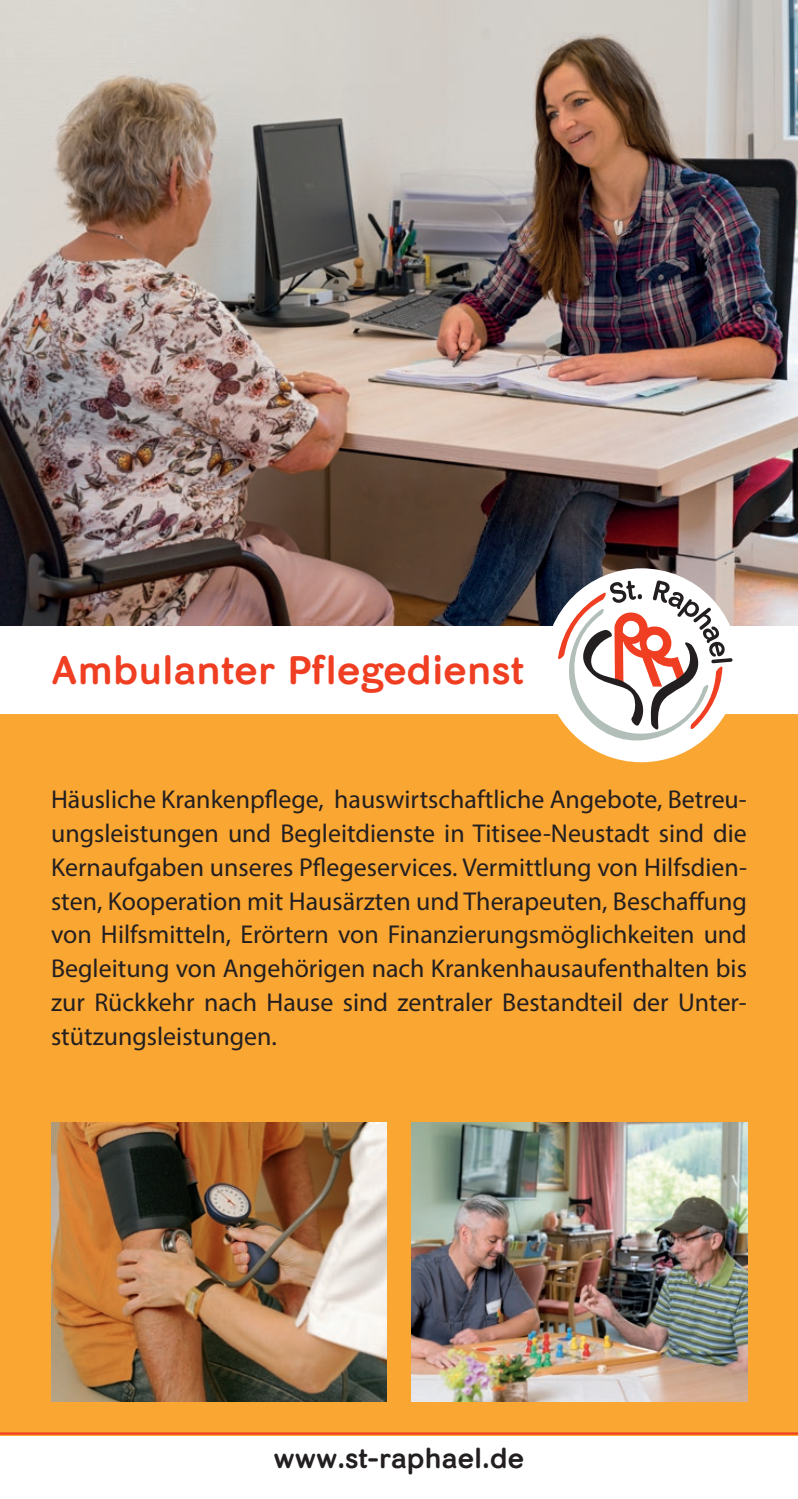
<style>
.page{position:relative;width:798px;height:1499px;background:#fff}
.page>*{position:absolute;margin:0;border:0;box-sizing:border-box;transform-origin:0 0}
.t1{font:700 38.25px "Skirt Rg";color:#ef3e22}
.t2{font:700 27px "Skirt Rg";color:#231f20}
.t3{font:25.88px/33.8px "Myriad Pro";color:#231f20;text-align:justify}
</style>
<div class="page">
<img style="left:0;top:0;width:797px;height:626px">
<div style="left:0;top:673px;width:797px;height:762px;background:#faa633"></div>
<img style="left:51px;top:1123px;width:336px;height:278px">
<img style="left:411px;top:1123px;width:336px;height:278px">
<hr style="left:0;top:1432px;width:797px;height:2px;background:#ef3e22">
<div style="left:0;top:673px;width:797px;height:41px;background:#fff"></div>
<div style="left:544px;top:568px;width:194px;height:194px;background:#fff;border-radius:50%"></div>
<svg style="left:556px;top:580px;width:176px;height:178px"></svg>
<h1 class="t1" style="left:51px;top:647px;width:474px">Ambulanter Pflegedienst</h1>
<p class="t3" style="left:51px;top:782px;width:697px">Häusliche Krankenpflege, hauswirtschaftliche Angebote, Betreu&shy;ungsleistungen und Begleitdienste in Titisee-Neustadt sind die Kernaufgaben unseres Pflegeservices. Vermittlung von Hilfsdien&shy;sten, Kooperation mit Hausärzten und Therapeuten, Beschaffung von Hilfsmitteln, Erörtern von Finanzierungsmöglichkeiten und Begleitung von Angehörigen nach Krankenhausaufenthalten bis zur Rückkehr nach Hause sind zentraler Bestandteil der Unter&shy;stützungsleistungen.</p>
<p class="t2" style="left:273px;top:1442px;width:252px">www.st-raphael.de</p>
</div>
